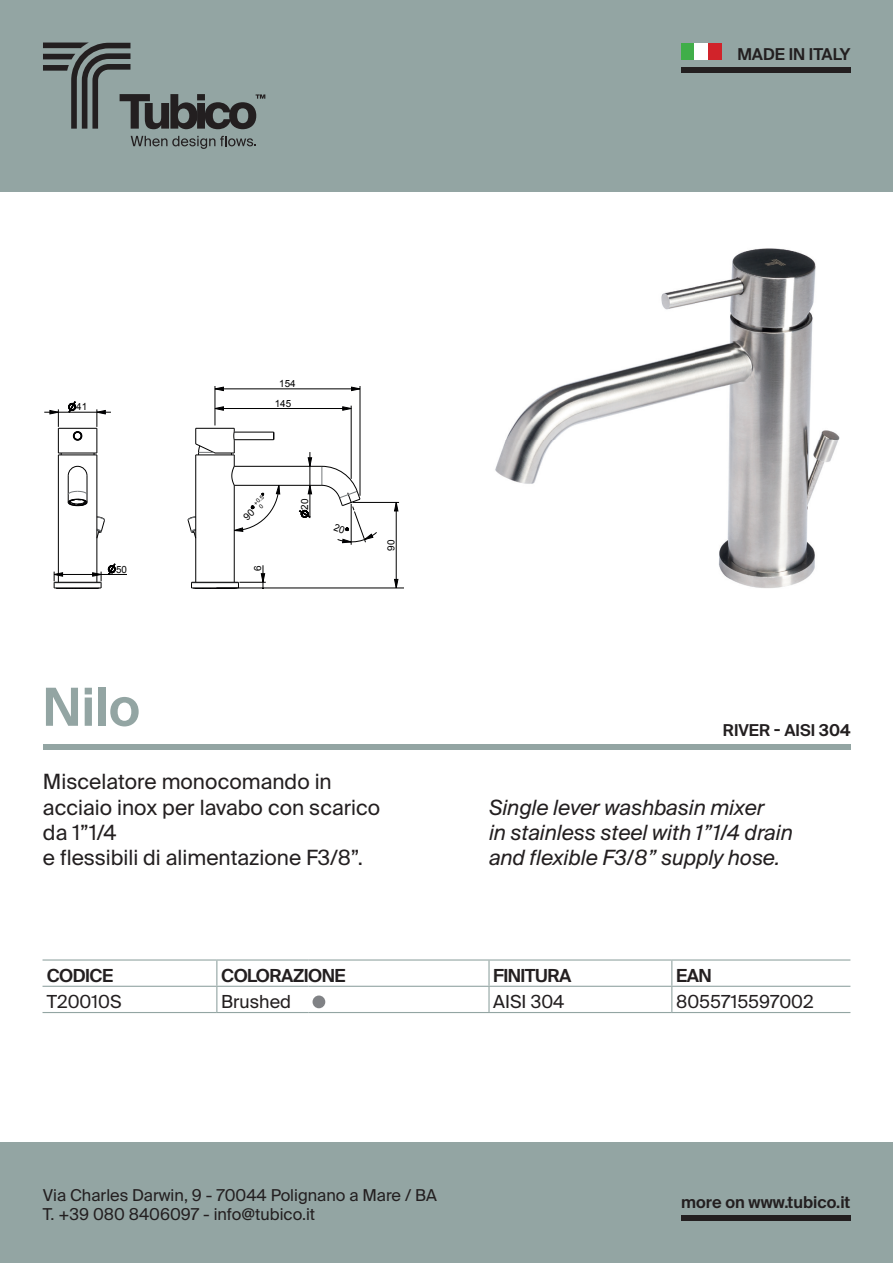
<style>
.page{position:relative;width:893px;height:1263px;background:#fff}
.page>*{position:absolute;margin:0;border:0;box-sizing:border-box;transform-origin:0 0}
.t1{font:600 52.5px "Suisse Intl";color:#93a5a3}
.t2{font:21px/25.2px "Suisse Intl";color:#231f20}
.t3{font:italic 21px/25.2px "Suisse Intl";color:#231f20}
.t4{font:18px "Suisse Intl";color:#231f20}
.t5{font:600 18px "Suisse Intl";letter-spacing:-.03em;color:#231f20}
.t6{font:16.35px/19.6px "Suisse Intl";color:#231f20}
.t7{font:600 16.35px "Suisse Intl";color:#231f20}
.t8{font:9.9px "Arial";color:#000001}
.t9{font:6px/5.7px "Arial";color:#000001}
.s1{font-size:9.9px}
</style>
<div class="page">
<div style="left:0;top:0;width:893px;height:191px;background:#93a5a3"></div>
<div style="left:681px;top:67px;width:169px;height:6px;background:#231f20"></div>
<div style="left:681px;top:43px;width:14px;height:17px;background:#40ae49"></div>
<div style="left:695px;top:43px;width:13px;height:17px;background:#fff"></div>
<div style="left:708px;top:43px;width:14px;height:17px;background:#d1232a"></div>
<svg style="left:131px;top:136px;width:125px;height:13px"></svg>
<svg style="left:43px;top:43px;width:222px;height:86px"></svg>
<div style="left:0;top:1142px;width:893px;height:121px;background:#93a5a3"></div>
<div style="left:681px;top:1215px;width:169px;height:5px;background:#231f20"></div>
<div style="left:43px;top:744px;width:807px;height:5px;background:#93a5a3"></div>
<img style="left:495px;top:248px;width:345px;height:340px">
<svg style="left:44px;top:388px;width:360px;height:200px"></svg>
<svg style="left:97px;top:516px;width:9px;height:23px"></svg>
<hr style="left:58px;top:453px;width:39px;height:1px;background:#000001">
<hr style="left:58px;top:428px;width:39px;height:1px;background:#000001">
<svg style="left:73px;top:430px;width:10px;height:11px"></svg>
<div style="left:74px;top:432px;width:8px;height:8px;border:1px solid #000001;border-radius:50%"></div>
<svg style="left:108px;top:563px;width:8px;height:11px"></svg>
<svg style="left:68px;top:401px;width:8px;height:11px"></svg>
<svg style="left:394px;top:579px;width:5px;height:9px"></svg>
<svg style="left:394px;top:503px;width:5px;height:9px"></svg>
<svg style="left:214px;top:406px;width:10px;height:5px"></svg>
<svg style="left:342px;top:406px;width:9px;height:5px"></svg>
<svg style="left:214px;top:386px;width:10px;height:5px"></svg>
<svg style="left:351px;top:386px;width:9px;height:5px"></svg>
<svg style="left:299px;top:510px;width:11px;height:8px"></svg>
<svg style="left:307px;top:457px;width:5px;height:9px"></svg>
<svg style="left:307px;top:486px;width:5px;height:9px"></svg>
<hr style="left:54px;top:574px;width:73px;height:1px;background:#000001">
<hr style="left:44px;top:412px;width:67px;height:1px;background:#000001">
<hr style="left:215px;top:386px;width:1px;height:39px;background:#000001">
<hr style="left:310px;top:452px;width:1px;height:66px;background:#000001">
<hr style="left:351px;top:504px;width:1px;height:41px;background:#000001">
<hr style="left:351px;top:406px;width:1px;height:73px;background:#000001">
<hr style="left:360px;top:386px;width:1px;height:110px;background:#000001">
<hr style="left:396px;top:502px;width:1px;height:86px;background:#000001">
<hr style="left:216px;top:588px;width:188px;height:1px;background:#000001">
<hr style="left:353px;top:502px;width:46px;height:1px;background:#000001">
<hr style="left:215px;top:408px;width:136px;height:1px;background:#000001">
<hr style="left:215px;top:389px;width:145px;height:1px;background:#000001">
<svg style="left:210px;top:585px;width:15px;height:2px"></svg>
<div style="left:73px;top:432px;width:9px;height:8px;border:1px solid #000001;border-radius:50%"></div>
<hr style="left:234px;top:485px;width:88px;height:1px;background:#000001">
<hr style="left:234px;top:466px;width:88px;height:1px;background:#000001">
<svg style="left:67px;top:465px;width:21px;height:41px"></svg>
<hr style="left:58px;top:455px;width:1px;height:127px;background:#000001">
<hr style="left:96px;top:455px;width:1px;height:127px;background:#000001">
<hr style="left:58px;top:454px;width:39px;height:1px;background:#000001">
<hr style="left:195px;top:455px;width:1px;height:127px;background:#000001">
<hr style="left:234px;top:485px;width:1px;height:97px;background:#000001">
<hr style="left:192px;top:587px;width:46px;height:1px;background:#000001">
<hr style="left:192px;top:582px;width:46px;height:1px;background:#000001">
<svg style="left:49px;top:409px;width:13px;height:46px"></svg>
<svg style="left:94px;top:409px;width:12px;height:46px"></svg>
<svg style="left:187px;top:428px;width:93px;height:111px"></svg>
<hr style="left:194px;top:588px;width:42px;height:1px;background:#000001">
<svg style="left:53px;top:572px;width:49px;height:17px"></svg>
<svg style="left:191px;top:581px;width:4px;height:8px"></svg>
<svg style="left:235px;top:565px;width:31px;height:24px"></svg>
<hr style="left:43px;top:959px;width:174px;height:1px;background:#93a5a3">
<hr style="left:217px;top:959px;width:91px;height:1px;background:#93a5a3">
<hr style="left:308px;top:959px;width:181px;height:1px;background:#93a5a3">
<hr style="left:489px;top:959px;width:183px;height:1px;background:#93a5a3">
<hr style="left:488px;top:960px;width:2px;height:26px;background:#93a5a3">
<hr style="left:672px;top:959px;width:178px;height:1px;background:#93a5a3">
<hr style="left:43px;top:986px;width:174px;height:1px;background:#93a5a3">
<hr style="left:217px;top:986px;width:91px;height:1px;background:#93a5a3">
<svg style="left:216px;top:960px;width:1px;height:52px"></svg>
<hr style="left:308px;top:986px;width:181px;height:1px;background:#93a5a3">
<hr style="left:489px;top:986px;width:183px;height:1px;background:#93a5a3">
<hr style="left:488px;top:987px;width:2px;height:25px;background:#93a5a3">
<hr style="left:672px;top:986px;width:178px;height:1px;background:#93a5a3">
<svg style="left:671px;top:960px;width:1px;height:52px"></svg>
<hr style="left:43px;top:1012px;width:174px;height:1px;background:#93a5a3">
<hr style="left:217px;top:1012px;width:91px;height:1px;background:#93a5a3">
<hr style="left:308px;top:1012px;width:181px;height:1px;background:#93a5a3">
<hr style="left:489px;top:1012px;width:183px;height:1px;background:#93a5a3">
<hr style="left:672px;top:1012px;width:178px;height:1px;background:#93a5a3">
<div style="left:313px;top:995px;width:12px;height:13px;background:#808285;border-radius:50%"></div>
<svg style="left:321px;top:465px;width:56px;height:79px"></svg>
<p class="t7" style="left:737px;top:44px;width:115px">MADE IN ITALY</p>
<p class="t8" style="left:76px;top:400px;width:12px">41</p>
<p class="t8" style="left:116px;top:563px;width:12px">50</p>
<h1 class="t1" style="left:43px;top:677px;width:99px">Nilo</h1>
<p class="t8" style="left:279px;top:377px;width:18px">154</p>
<p class="t8" style="left:275px;top:397px;width:18px">145</p>
<p class="t9" style="left:254px;top:501px;width:12px;text-indent:-18px;rotate:-45deg"><span class="s1">90</span> +0.5<br>0</p>
<p class="t8" style="left:251px;top:571px;width:7px;rotate:-90deg">6</p>
<p class="t8" style="left:298px;top:510px;width:13px;rotate:-90deg">20</p>
<p class="t8" style="left:384px;top:551px;width:13px;rotate:-90deg">90</p>
<p class="t2" style="left:43px;top:769px;width:339px">Miscelatore monocomando in acciaio inox per lavabo con scarico da 1”1/4<br>e flessibili di alimentazione F3/8”.</p>
<p class="t7" style="left:723px;top:721px;width:129px">RIVER - AISI 304</p>
<p class="t3" style="left:489px;top:795px;width:305px">Single lever washbasin mixer<br>in stainless steel with 1”1/4 drain and flexible F3/8” supply hose.</p>
<p class="t5" style="left:47px;top:965px;width:68px">CODICE</p>
<p class="t5" style="left:221px;top:965px;width:126px">COLORAZIONE</p>
<p class="t5" style="left:493px;top:965px;width:80px">FINITURA</p>
<p class="t5" style="left:676px;top:965px;width:37px">EAN</p>
<p class="t4" style="left:47px;top:991px;width:76px">T20010S</p>
<p class="t4" style="left:221px;top:991px;width:71px">Brushed</p>
<p class="t4" style="left:493px;top:991px;width:73px">AISI 304</p>
<p class="t4" style="left:676px;top:991px;width:139px">8055715597002</p>
<p class="t6" style="left:43px;top:1185px;width:395px">Via Charles Darwin, 9 - 70044 Polignano a Mare / BA<br>T. +39 080 8406097 - info@tubico.it</p>
<p class="t7" style="left:681px;top:1192px;width:171px">more on www.tubico.it</p>
</div>
